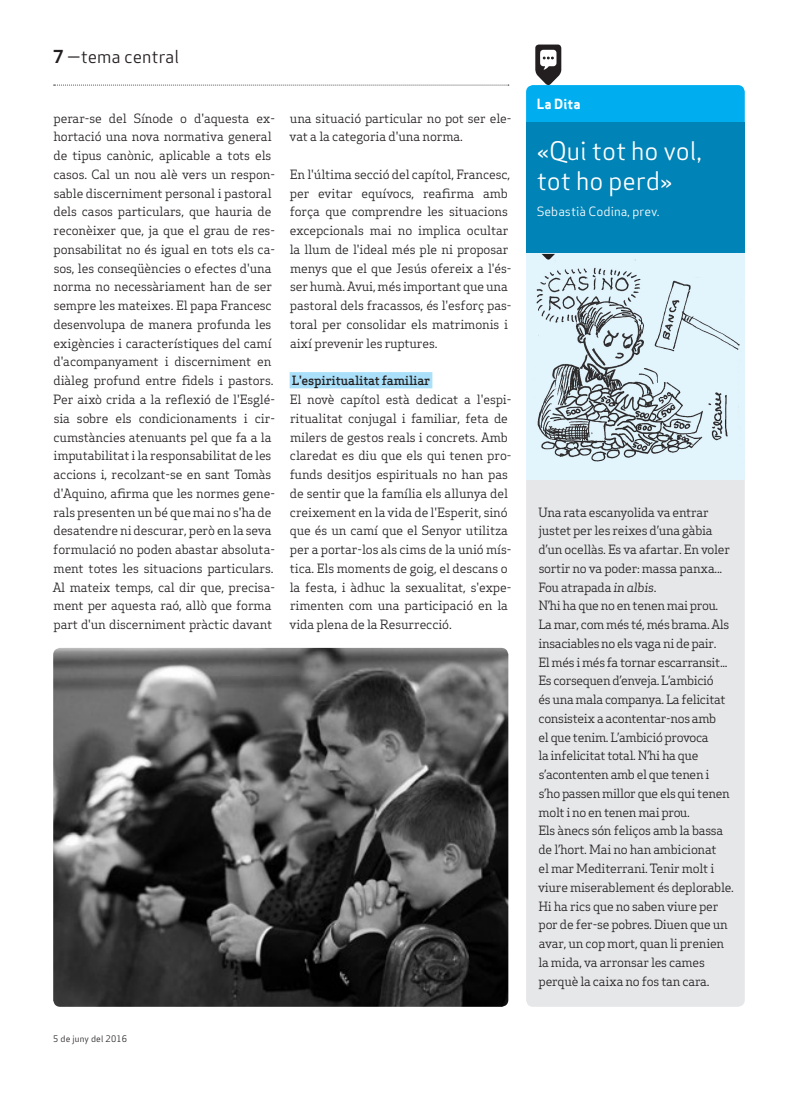
<style>
.page{position:relative;width:798px;height:1099px;background:#fff}
.page>*{position:absolute;margin:0;border:0;box-sizing:border-box;transform-origin:0 0}
.Subtitol_Secció{font:25px/30px "Apex Sans Book T";color:#fff}
.Capçalera{font:17.5px "Apex Sans Book T";color:#231f20}
.Titular_Secció_Petit{font:13.75px "Apex Sans Bold T";color:#fff}
.Text_General{font:12.5px/18.8px "Apex Serif";letter-spacing:-.01em;color:#231f20}
.Text_General-2{font:12.5px/18.8px "Apex Serif";letter-spacing:-.03em;color:#231f20}
.Text_General-3{font:500 12.5px "Apex Serif";letter-spacing:-.02em;color:#231f20}
.Titulars{font:12.5px "Apex Sans Book T";color:#fff}
.Data_Peu{font:8.75px "Apex Sans Book T";letter-spacing:.02em;color:#231f20}
.s1{font-family:"Apex Sans Bold T"}
.s2{font-style:italic}
</style>
<div class="page">
<div style="left:289px;top:372px;width:143px;height:16px;background:#aae0f9"></div>
<img style="left:53px;top:648px;width:455px;height:358px">
<svg style="left:54px;top:85px;width:454px;height:1px"></svg>
<div style="left:526px;top:479px;width:218px;height:527px;background:#e6e7e9"></div>
<div style="left:526px;top:123px;width:218px;height:131px;background:#0083b6"></div>
<img style="left:526px;top:254px;width:218px;height:225px">
<svg style="left:541px;top:254px;width:13px;height:6px"></svg>
<svg style="left:526px;top:45px;width:218px;height:78px"></svg>
<p class="Capçalera" style="left:53px;top:46px;width:127px"><span class="s1">7</span> —tema central</p>
<p class="Text_General" style="left:53px;top:108px;width:224px">perar-se del Sínode o d'aquesta ex&shy;hortació una nova normativa general de tipus canònic, aplicable a tots els casos. Cal un nou alè vers un respon&shy;sable discerniment personal i pastoral dels casos particulars, que hauria de reconèixer que, ja que el grau de res&shy;ponsabilitat no és igual en tots els ca&shy;sos, les conseqüències o efectes d'una norma no necessàriament han de ser sempre les mateixes. El papa Francesc desenvolupa de manera profunda les exigències i característiques del camí d'acompanyament i discerniment en diàleg profund entre fidels i pastors.<br>Per això crida a la reflexió de l'Esglé&shy;sia sobre els condicionaments i cir&shy;cumstàncies atenuants pel que fa a la imputabilitat i la responsabilitat de les accions i, recolzant-se en sant Tomàs d'Aquino, afirma que les normes gene&shy;rals presenten un bé que mai no s'ha de desatendre ni descurar, però en la seva formulació no poden abastar absoluta&shy;ment totes les situacions particulars.<br>Al mateix temps, cal dir que, precisa&shy;ment per aquesta raó, allò que forma part d'un discerniment pràctic davant</p>
<p class="Text_General" style="left:289px;top:108px;width:223px">una situació particular no pot ser ele&shy;vat a la categoria d'una norma.</p>
<p class="Text_General" style="left:289px;top:165px;width:223px">En l'última secció del capítol, Francesc, per evitar equívocs, reafirma amb força que comprendre les situacions excepcionals mai no implica ocultar la llum de l'ideal més ple ni proposar menys que el que Jesús ofereix a l'és&shy;ser humà. Avui, més important que una pastoral dels fracassos, és l'esforç pas&shy;toral per consolidar els matrimonis i així prevenir les ruptures.</p>
<p class="Text_General-3" style="left:292px;top:373px;width:140px">L'espiritualitat familiar</p>
<p class="Text_General" style="left:289px;top:390px;width:223px">El novè capítol està dedicat a l'espi&shy;ritualitat conjugal i familiar, feta de milers de gestos reals i concrets. Amb claredat es diu que els qui tenen pro&shy;funds desitjos espirituals no han pas de sentir que la família els allunya del creixement en la vida de l'Esperit, sinó que és un camí que el Senyor utilitza per a portar-los als cims de la unió mís&shy;tica. Els moments de goig, el descans o la festa, i àdhuc la sexualitat, s'expe&shy;rimenten com una participació en la vida plena de la Resurrecció.</p>
<p class="Data_Peu" style="left:53px;top:1032px;width:75px">5 de juny del 2016</p>
<p class="Titular_Secció_Petit" style="left:536px;top:95px;width:45px">La Dita</p>
<p class="Subtitol_Secció" style="left:536px;top:136px;width:167px">«Qui tot ho vol, tot ho perd»</p>
<p class="Titulars" style="left:536px;top:204px;width:124px">Sebastià Codina, prev.</p>
<p class="Text_General" style="left:538px;top:502px;width:193px">Una rata escanyolida va entrar justet per les reixes d’una gàbia d’un ocellàs. Es va afartar. En voler sortir no va poder: massa panxa...<br>Fou atrapada <span class="s2">in albis</span>.</p>
<p class="Text_General-2" style="left:538px;top:596px;width:193px">N’hi ha que no en tenen mai prou.<br>La mar, com més té, més brama. Als insaciables no els vaga ni de pair.<br>El més i més fa tornar escarransit...<br>Es corsequen d’enveja. L’ambició<br>és una mala companya. La felicitat consisteix a acontentar-nos amb<br>el que tenim. L’ambició provoca<br>la infelicitat total. N’hi ha que s’acontenten amb el que tenen i s’ho passen millor que els qui tenen molt i no en tenen mai prou.</p>
<p class="Text_General" style="left:538px;top:821px;width:197px">Els ànecs són feliços amb la bassa de l’hort. Mai no han ambicionat<br>el mar Mediterrani. Tenir molt i viure miserablement és deplorable.<br>Hi ha rics que no saben viure per por de fer-se pobres. Diuen que un avar, un cop mort, quan li prenien la mida, va arronsar les cames perquè la caixa no fos tan cara.</p>
</div>
